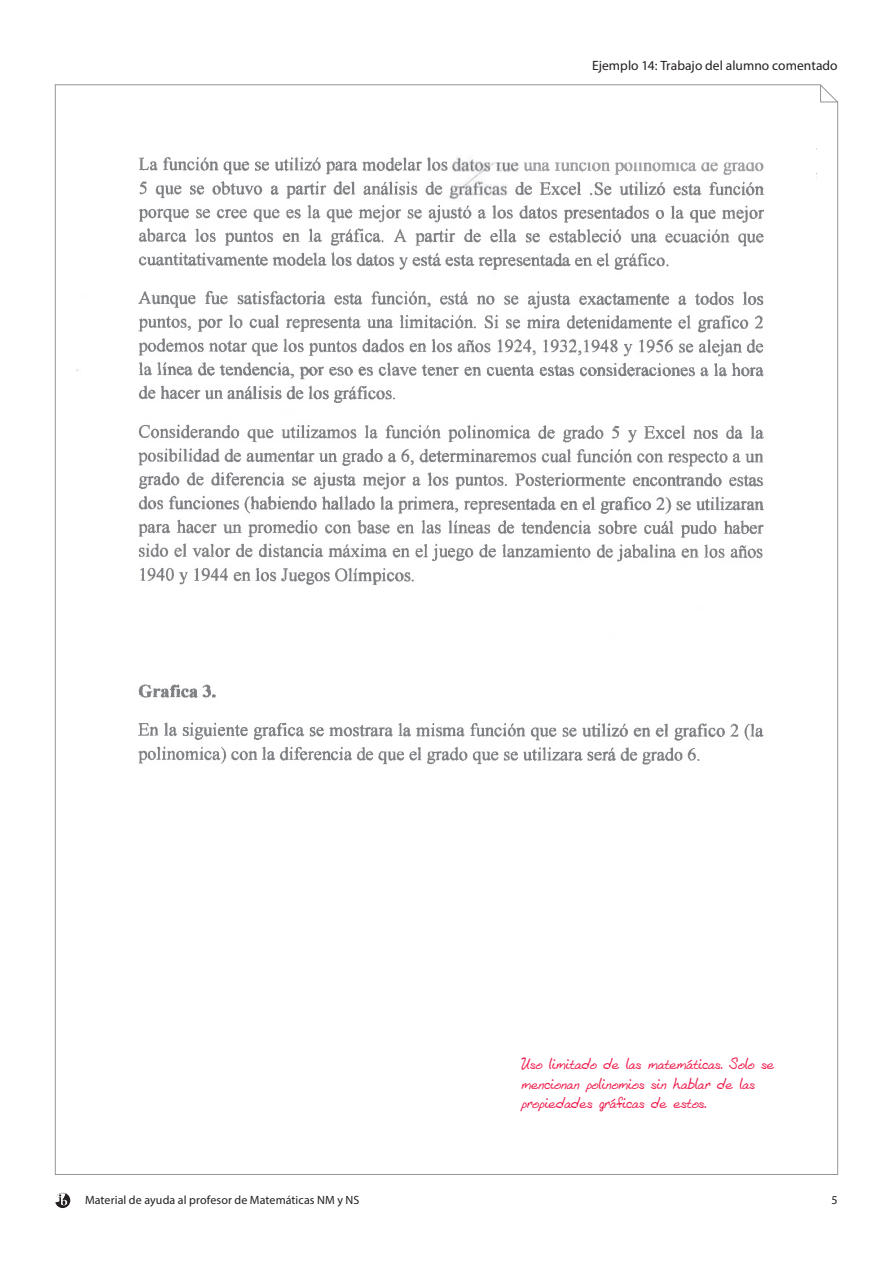
<style>
.page{position:relative;width:893px;height:1263px;background:#fff}
.page>*{position:absolute;margin:0;border:0;box-sizing:border-box;transform-origin:0 0}
.Annotation{font:16.5px/19.5px "Beth Hand";color:#ed1748}
.t1{font:13.5px "Myriad Pro";letter-spacing:.005em;color:#231f20}
.t2{font:12px "Myriad Pro";letter-spacing:.01em;color:#231f20}
</style>
<div class="page">
<svg style="left:55px;top:1192px;width:15px;height:16px"></svg>
<img style="left:138px;top:157px;width:384px;height:608px">
<img style="left:522px;top:255px;width:243px;height:510px">
<svg style="left:481px;top:84px;width:358px;height:171px"></svg>
<p class="t1" style="left:592px;top:58px;width:247px">Ejemplo 14: Trabajo del alumno comentado</p>
<p class="Annotation" style="left:522px;top:1054px;width:254px">Uso limitado de las matemáticas. Solo se mencionan polinomios sin hablar de las propiedades gráficas de estos.</p>
<p class="t2" style="left:85px;top:1192px;width:276px">Material de ayuda al profesor de Matemáticas NM y NS</p>
<p class="t2" style="left:831px;top:1192px;width:8px">5</p>
</div>
